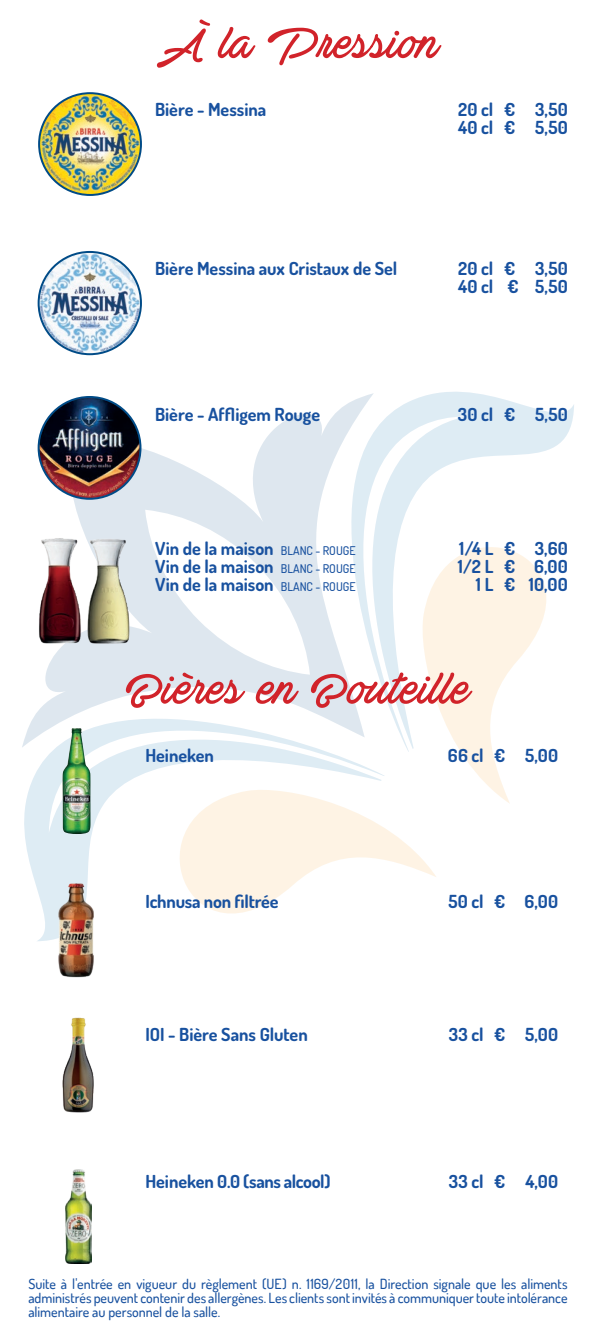
<style>
.page{position:relative;width:596px;height:1333px;background:#fff}
.page>*{position:absolute;margin:0;border:0;box-sizing:border-box;transform-origin:0 0}
.t1{font:50px "Actonia Hand PERSONALUSE";color:#d1232a}
.Piatti{font:700 18px "Dosis";letter-spacing:-.005em;color:#18519f}
.Descrizione_piatti{font:500 14px/14px "Terminal Dosis";letter-spacing:-.005em;color:#18519f;text-align:justify}
.s1{font-family:"Terminal Dosis";font-weight:500;font-size:12px}
</style>
<div class="page">
<svg style="left:461px;top:752px;width:49px;height:51px"></svg>
<svg style="left:384px;top:828px;width:52px;height:49px"></svg>
<svg style="left:24px;top:747px;width:360px;height:194px"></svg>
<svg style="left:302px;top:391px;width:271px;height:361px"></svg>
<svg style="left:22px;top:391px;width:351px;height:356px"></svg>
<img style="left:39px;top:397px;width:101px;height:102px;border-radius:51px">
<div style="left:38px;top:396px;width:103px;height:104px;border:2px solid #004b87;border-radius:50%"></div>
<img style="left:39px;top:252px;width:102px;height:102px;border-radius:51px">
<div style="left:38px;top:251px;width:104px;height:104px;border:2px solid #004b87;border-radius:50%"></div>
<img style="left:39px;top:93px;width:102px;height:102px;border-radius:51px">
<div style="left:38px;top:92px;width:104px;height:104px;border:2px solid #004b87;border-radius:50%"></div>
<img style="left:34px;top:536px;width:112px;height:116px">
<img style="left:62px;top:728px;width:28px;height:106px">
<img style="left:54px;top:879px;width:44px;height:99px">
<img style="left:62px;top:1017px;width:32px;height:96px">
<img style="left:66px;top:1169px;width:25px;height:94px">
<p class="t1" style="left:157px;top:18px;width:284px">À la Pression</p>
<p class="Piatti" style="left:155px;top:97px;width:113px">Bière - Messina</p>
<p class="Piatti" style="left:458px;top:97px;width:37px">20 cl</p>
<p class="Piatti" style="left:457px;top:115px;width:37px">40 cl</p>
<p class="Piatti" style="left:503px;top:97px;width:65px">€ 3,50</p>
<p class="Piatti" style="left:503px;top:115px;width:65px">€ 5,50</p>
<p class="Piatti" style="left:155px;top:256px;width:243px">Bière Messina aux Cristaux de Sel</p>
<p class="Piatti" style="left:155px;top:402px;width:166px">Bière - Affligem Rouge</p>
<p class="Piatti" style="left:458px;top:256px;width:37px">20 cl</p>
<p class="Piatti" style="left:457px;top:274px;width:37px">40 cl</p>
<p class="Piatti" style="left:503px;top:256px;width:65px">€ 3,50</p>
<p class="Piatti" style="left:507px;top:274px;width:62px">€ 5,50</p>
<p class="Piatti" style="left:457px;top:402px;width:37px">30 cl</p>
<p class="Piatti" style="left:503px;top:402px;width:65px">€ 5,50</p>
<p class="Piatti" style="left:155px;top:536px;width:202px">Vin de la maison <span class="s1">BLANC - ROUGE</span></p>
<p class="Piatti" style="left:155px;top:554px;width:202px">Vin de la maison <span class="s1">BLANC - ROUGE</span></p>
<p class="Piatti" style="left:155px;top:572px;width:202px">Vin de la maison <span class="s1">BLANC - ROUGE</span></p>
<p class="Piatti" style="left:459px;top:536px;width:36px">1/4 L</p>
<p class="Piatti" style="left:457px;top:554px;width:37px">1/2 L</p>
<p class="Piatti" style="left:475px;top:572px;width:19px">1 L</p>
<p class="Piatti" style="left:503px;top:536px;width:65px">€ 3,60</p>
<p class="Piatti" style="left:503px;top:554px;width:65px">€ 6,00</p>
<p class="Piatti" style="left:503px;top:572px;width:65px">€ 10,00</p>
<p class="t1" style="left:126px;top:663px;width:345px">Bières en Bouteille</p>
<p class="Piatti" style="left:145px;top:743px;width:70px">Heineken</p>
<p class="Piatti" style="left:447px;top:743px;width:37px">66 cl</p>
<p class="Piatti" style="left:494px;top:743px;width:65px">€ 5,00</p>
<p class="Piatti" style="left:145px;top:889px;width:135px">Ichnusa non filtrée</p>
<p class="Piatti" style="left:448px;top:889px;width:37px">50 cl</p>
<p class="Piatti" style="left:494px;top:889px;width:65px">€ 6,00</p>
<p class="Piatti" style="left:145px;top:1022px;width:164px">IOI - Bière Sans Gluten</p>
<p class="Piatti" style="left:448px;top:1022px;width:36px">33 cl</p>
<p class="Piatti" style="left:494px;top:1022px;width:65px">€ 5,00</p>
<p class="Piatti" style="left:145px;top:1168px;width:186px">Heineken 0.0 (sans alcool)</p>
<p class="Piatti" style="left:448px;top:1168px;width:36px">33 cl</p>
<p class="Piatti" style="left:494px;top:1168px;width:65px">€ 4,00</p>
<p class="Descrizione_piatti" style="left:28px;top:1276px;width:540px">Suite à l'entrée en vigueur du règlement (UE) n. 1169/2011, la Direction signale que les aliments administrés peuvent contenir des allergènes. Les clients sont invités à communiquer toute intolérance alimentaire au personnel de la salle.</p>
</div>
